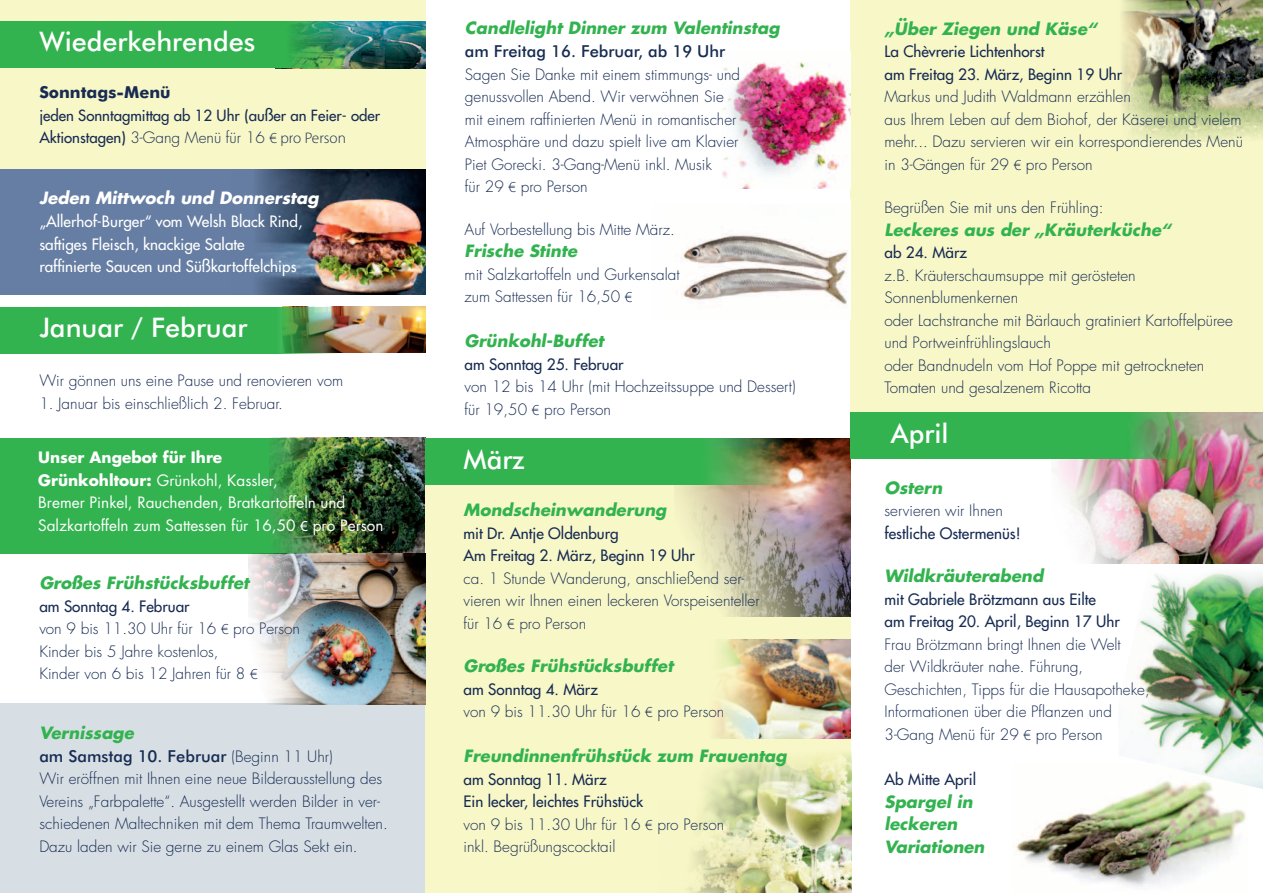
<style>
.page{position:relative;width:1263px;height:893px;background:#fff}
.page>*{position:absolute;margin:0;border:0;box-sizing:border-box;transform-origin:0 0}
.t1{font:500 27px "Futura BT";color:#fff}
.t2{font:italic 700 16.5px/22.5px "Futura";color:#32b34f}
.t3{font:500 16.5px "Futura BT";color:#172b53}
.t4{font:italic 700 16.5px "Futura";color:#fff}
.t5{font:700 16.5px "Futura BT";color:#172b53}
.t6{font:300 15.3px/22.5px "Futura";color:#172b53}
.t7{font:15.3px/22.5px "Futura";color:#172b53}
.t8{font:15.3px/22.5px "Futura";color:#fff}
.t9{font:15.3px/22.5px "Futura";color:#fff}
.t10{font:15px "Futura";color:#172b53}
.s1{font-weight:400;font-size:15px}
.s2{font-family:"Myriad Pro"}
.s3{font-weight:700}
.s4{font-weight:400}
.s5{font-family:"Futura";font-weight:300;font-size:15.3px}
</style>
<div class="page">
<div style="left:0;top:168px;width:425px;height:127px;background:#667ea3"></div>
<img style="left:257px;top:169px;width:168px;height:126px">
<div style="left:0;top:0;width:425px;height:169px;background:#f8f7c8"></div>
<div style="left:0;top:704px;width:425px;height:189px;background:#d7dfe4"></div>
<img style="left:401px;top:21px;width:24px;height:47px">
<img style="left:0;top:21px;width:401px;height:47px">
<div style="left:0;top:438px;width:401px;height:116px;background:#32b34f"></div>
<img style="left:269px;top:438px;width:156px;height:115px">
<img style="left:283px;top:306px;width:142px;height:47px">
<div style="left:425px;top:448px;width:425px;height:445px;background:#f8f7c8"></div>
<img style="left:675px;top:438px;width:175px;height:179px">
<svg style="left:425px;top:438px;width:399px;height:47px;background:#44a24d"></svg>
<img style="left:715px;top:640px;width:135px;height:98px">
<img style="left:688px;top:748px;width:163px;height:145px">
<div style="left:850px;top:0;width:413px;height:414px;background:#f8f7c8"></div>
<img style="left:1016px;top:789px;width:230px;height:98px">
<img style="left:1053px;top:412px;width:210px;height:151px">
<svg style="left:850px;top:412px;width:389px;height:47px;background:#4bac5b"></svg>
<img style="left:1138px;top:573px;width:125px;height:216px">
<img style="left:722px;top:62px;width:128px;height:126px">
<img style="left:249px;top:553px;width:176px;height:151px">
<img style="left:0;top:307px;width:401px;height:47px">
<img style="left:680px;top:227px;width:168px;height:78px">
<img style="left:1121px;top:0;width:142px;height:141px">
<h1 class="t1" style="left:39px;top:25px;width:217px">Wiederkehrendes</h1>
<p class="t5" style="left:39px;top:82px;width:133px">Sonntags-Menü</p>
<p class="t10" style="left:39px;top:105px;width:342px">jeden Sonntagmittag ab 12 Uhr (außer an Feier- oder</p>
<p class="t6" style="left:39px;top:127px;width:308px"><span class="s1">Aktionstagen)</span> 3-Gang Menü für 16 <span class="s2">€ pro Person</span></p>
<p class="t4" style="left:39px;top:187px;width:281px">Jeden Mittwoch und Donnerstag</p>
<p class="t9" style="left:39px;top:210px;width:265px">„Allerhof-Burger“ vom Welsh Black Rind, saftiges Fleisch, knackige Salate raffinierte Saucen und Süßkartoffelchips</p>
<h1 class="t1" style="left:39px;top:311px;width:210px">Januar / Februar</h1>
<p class="t6" style="left:39px;top:370px;width:305px">Wir gönnen uns eine Pause und renovieren vom</p>
<p class="t6" style="left:39px;top:392px;width:245px">1. Januar bis einschließlich 2. Februar.</p>
<p class="t8" style="left:38px;top:446px;width:347px"><span class="s3">Unser Angebot für Ihre<br>Grünkohltour:</span> Grünkohl, Kassler,<br>Bremer Pinkel, Rauchenden, Bratkartoffeln und Salzkartoffeln zum Sattessen für 16,50 <span class="s2">€</span> pro Person</p>
<p class="t2" style="left:39px;top:571px;width:211px">Großes Frühstücksbuffet</p>
<p class="t6" style="left:39px;top:595px;width:262px"><span class="s4">am Sonntag 4. Februar<br></span>von 9 bis 11.30 Uhr für 16 <span class="s2">€</span> pro Person<br>Kinder bis 5 Jahre kostenlos,<br>Kinder von 6 bis 12 Jahren für 8 <span class="s2">€</span></p>
<p class="t2" style="left:39px;top:721px;width:96px">Vernissage</p>
<p class="t3" style="left:39px;top:746px;width:295px">am Samstag 10. Februar <span class="s5">(Beginn 11 Uhr)</span></p>
<p class="t6" style="left:39px;top:768px;width:350px">Wir eröffnen mit Ihnen eine neue Bilderausstellung des Vereins „Farbpalette“. Ausgestellt werden Bilder in ver&shy;schiedenen Maltechniken mit dem Thema Traumwelten.<br>Dazu laden wir Sie gerne zu einem Glas Sekt ein.</p>
<p class="t2" style="left:465px;top:17px;width:316px">Candlelight Dinner zum Valentinstag</p>
<p class="t3" style="left:465px;top:41px;width:262px">am Freitag 16. Februar, ab 19 Uhr</p>
<p class="t6" style="left:465px;top:63px;width:277px">Sagen Sie Danke mit einem stimmungs- und genussvollen Abend. Wir verwöhnen Sie mit einem raffinierten Menü in romantischer Atmosphäre und dazu spielt live am Klavier Piet Gorecki. 3-Gang-Menü inkl. Musik<br>für 29 <span class="s2">€</span> pro Person</p>
<p class="t6" style="left:465px;top:218px;width:212px">Auf Vorbestellung bis Mitte März.</p>
<p class="t2" style="left:465px;top:239px;width:114px">Frische Stinte</p>
<p class="t6" style="left:465px;top:263px;width:216px">mit Salzkartoffeln und Gurkensalat zum Sattessen für 16,50 <span class="s2">€</span></p>
<p class="t2" style="left:465px;top:329px;width:141px">Grünkohl-Buffet</p>
<p class="t7" style="left:465px;top:353px;width:161px">am Sonntag 25. Februar</p>
<p class="t6" style="left:465px;top:376px;width:333px">von 12 bis 14 Uhr (mit Hochzeitssuppe und Dessert) für 19,50 <span class="s2">€</span> pro Person</p>
<h1 class="t1" style="left:463px;top:443px;width:63px">März</h1>
<p class="t2" style="left:463px;top:498px;width:204px">Mondscheinwanderung</p>
<p class="t7" style="left:463px;top:522px;width:233px">mit Dr. Antje Oldenburg<br>Am Freitag 2. März, Beginn 19 Uhr</p>
<p class="t6" style="left:463px;top:567px;width:298px">ca. 1 Stunde Wanderung, anschließend ser&shy;vieren wir Ihnen einen leckeren Vorspeisenteller für 16 <span class="s2">€</span> pro Person</p>
<p class="t2" style="left:463px;top:654px;width:211px">Großes Frühstücksbuffet</p>
<p class="t6" style="left:463px;top:678px;width:262px"><span class="s4">am Sonntag 4. März<br></span>von 9 bis 11.30 Uhr für 16 <span class="s2">€</span> pro Person</p>
<p class="t2" style="left:463px;top:744px;width:325px">Freundinnenfrühstück zum Frauentag</p>
<p class="t6" style="left:463px;top:768px;width:262px"><span class="s4">am Sonntag 11. März<br>Ein lecker, leichtes Frühstück<br></span>von 9 bis 11.30 Uhr für 16 <span class="s2">€</span> pro Person inkl. Begrüßungscocktail</p>
<p class="t2" style="left:884px;top:17px;width:214px">„Über Ziegen und Käse“</p>
<p class="t7" style="left:884px;top:40px;width:239px">La Chèvrerie Lichtenhorst<br>am Freitag 23. März, Beginn 19 Uhr</p>
<p class="t6" style="left:884px;top:85px;width:360px">Markus und Judith Waldmann erzählen<br>aus Ihrem Leben auf dem Biohof, der Käserei und vielem mehr... Dazu servieren wir ein korrespondierendes Menü in 3-Gängen für 29 <span class="s2">€</span> pro Person</p>
<p class="t6" style="left:884px;top:196px;width:220px">Begrüßen Sie mit uns den Frühling:</p>
<p class="t2" style="left:884px;top:218px;width:288px">Leckeres aus der „Kräuterküche“</p>
<p class="t7" style="left:884px;top:241px;width:84px">ab 24. März</p>
<p class="t6" style="left:884px;top:264px;width:350px">z.B. Kräuterschaumsuppe mit gerösteten Sonnenblumenkernen<br>oder Lachstranche mit Bärlauch gratiniert Kartoffelpüree und Portweinfrühlingslauch<br>oder Bandnudeln vom Hof Poppe mit getrockneten Tomaten und gesalzenem Ricotta</p>
<h1 class="t1" style="left:891px;top:417px;width:59px">April</h1>
<p class="t2" style="left:884px;top:476px;width:59px">Ostern</p>
<p class="t6" style="left:884px;top:500px;width:120px">servieren wir Ihnen</p>
<p class="t7" style="left:884px;top:522px;width:138px">festliche Ostermenüs!</p>
<p class="t2" style="left:884px;top:564px;width:160px">Wildkräuterabend</p>
<p class="t7" style="left:884px;top:588px;width:237px">mit Gabriele Brötzmann aus Eilte am Freitag 20. April, Beginn 17 Uhr</p>
<p class="t6" style="left:884px;top:633px;width:267px">Frau Brötzmann bringt Ihnen die Welt<br>der Wildkräuter nahe. Führung, Geschichten, Tipps für die Hausapotheke, Informationen über die Pflanzen und 3-Gang Menü für 29 <span class="s2">€</span> pro Person</p>
<p class="t7" style="left:884px;top:768px;width:93px">Ab Mitte April</p>
<p class="t2" style="left:884px;top:790px;width:102px">Spargel in leckeren<br>Variationen</p>
</div>
